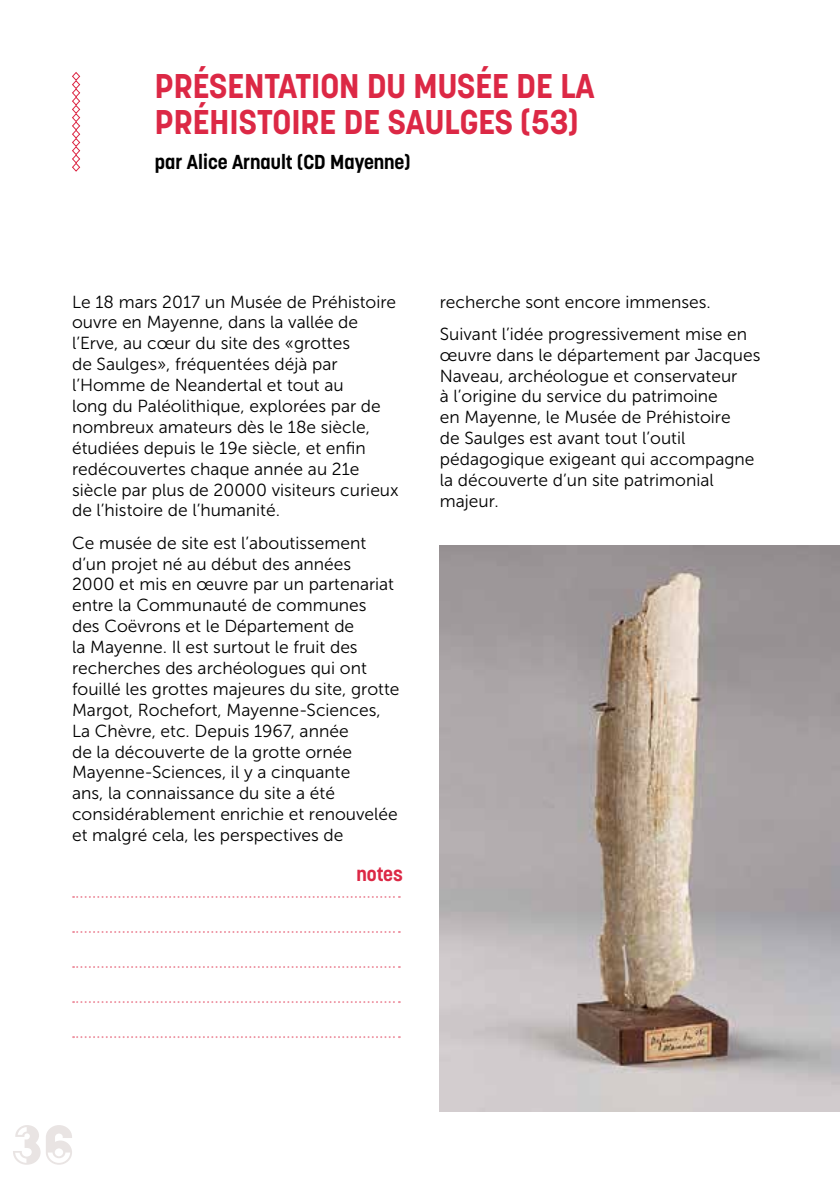
<style>
.page{position:relative;width:840px;height:1191px;background:#fff}
.page>*{position:absolute;margin:0;border:0;box-sizing:border-box;transform-origin:0 0}
.t1{font:700 34px/36px "Korolev";color:#dc2845}
.t2{font:700 20px "Korolev";color:#000}
.t3{font:700 20px "Korolev";color:#dc2845}
.t4{font:17.4px/20.8px "Museo Sans 300";color:#000}
</style>
<div class="page">
<svg style="left:13px;top:1125px;width:59px;height:39px"></svg>
<img style="left:439px;top:546px;width:400px;height:565px">
<svg style="left:73px;top:931px;width:326px;height:2px"></svg>
<svg style="left:73px;top:1001px;width:326px;height:2px"></svg>
<svg style="left:73px;top:896px;width:326px;height:2px"></svg>
<svg style="left:73px;top:966px;width:326px;height:2px"></svg>
<svg style="left:73px;top:1036px;width:326px;height:2px"></svg>
<svg style="left:72px;top:72px;width:8px;height:100px"></svg>
<h1 class="t1" style="left:155px;top:68px;width:441px">PRÉSENTATION DU MUSÉE DE LA<br>PRÉHISTOIRE DE SAULGES (53)</h1>
<p class="t2" style="left:155px;top:149px;width:257px">par Alice Arnault (CD Mayenne)</p>
<p class="t4" style="left:72px;top:291px;width:328px">Le 18 mars 2017 un Musée de Préhistoire ouvre en Mayenne, dans la vallée de l’Erve, au cœur du site des «grottes<br>de Saulges», fréquentées déjà par l’Homme de Neandertal et tout au<br>long du Paléolithique, explorées par de nombreux amateurs dès le 18e siècle, étudiées depuis le 19e siècle, et enfin redécouvertes chaque année au 21e siècle par plus de 20000 visiteurs curieux de l’histoire de l’humanité.</p>
<p class="t4" style="left:72px;top:532px;width:329px">Ce musée de site est l’aboutissement d’un projet né au début des années<br>2000 et mis en œuvre par un partenariat entre la Communauté de communes<br>des Coëvrons et le Département de<br>la Mayenne. Il est surtout le fruit des recherches des archéologues qui ont fouillé les grottes majeures du site, grotte Margot, Rochefort, Mayenne-Sciences, La Chèvre, etc. Depuis 1967, année<br>de la découverte de la grotte ornée Mayenne-Sciences, il y a cinquante<br>ans, la connaissance du site a été considérablement enrichie et renouvelée et malgré cela, les perspectives de</p>
<p class="t3" style="left:356px;top:861px;width:48px">notes</p>
<p class="t4" style="left:439px;top:285px;width:308px;line-height:32.2px">recherche sont encore immenses.<br>Suivant l’idée progressivement mise en</p>
<p class="t4" style="left:439px;top:344px;width:322px">œuvre dans le département par Jacques<br>Naveau, archéologue et conservateur<br>à l’origine du service du patrimoine<br>en Mayenne, le Musée de Préhistoire<br>de Saulges est avant tout l’outil pédagogique exigeant qui accompagne la découverte d’un site patrimonial majeur.</p>
</div>
